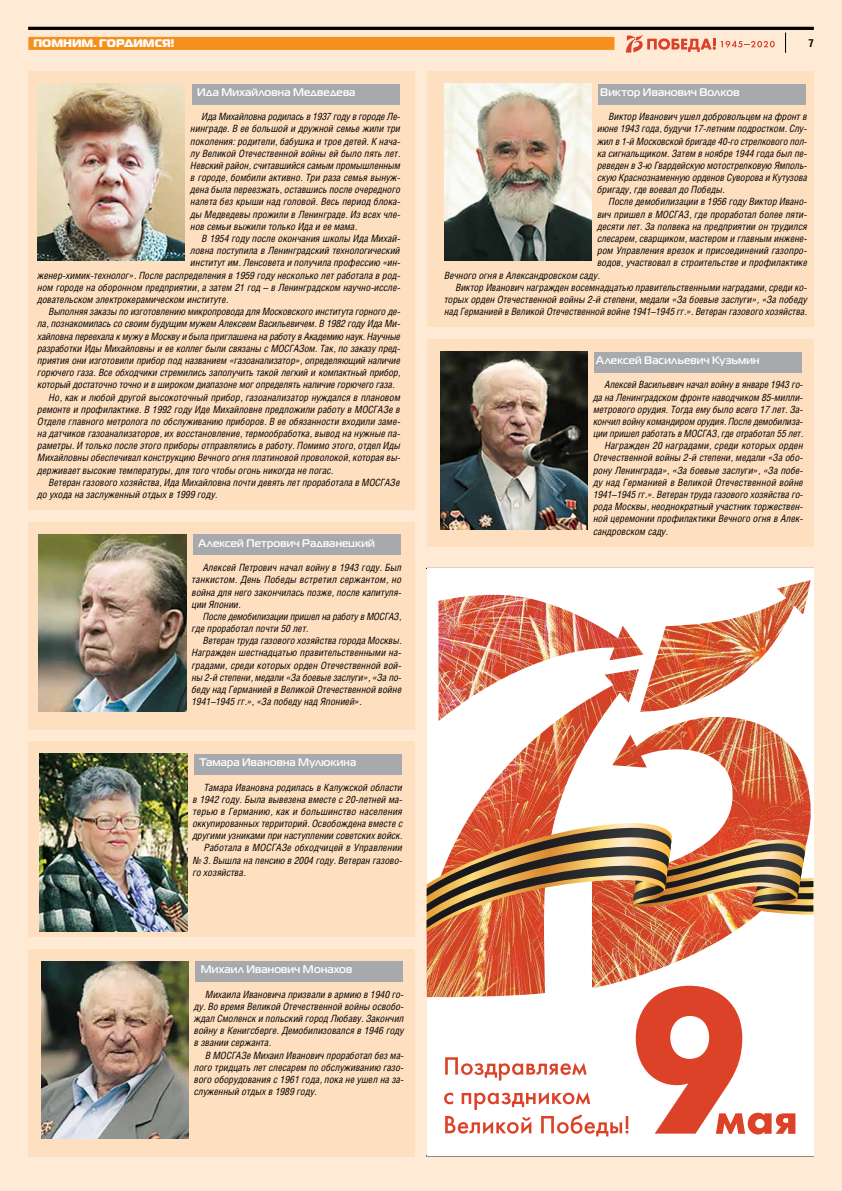
<style>
.page{position:relative;width:842px;height:1191px;background:#ffead5}
.page>*{position:absolute;margin:0;border:0;box-sizing:border-box;transform-origin:0 0}
.t1{font:700 11px "Magistral";letter-spacing:.02em;color:#fff}
.t2{font:900 11px "Magistral";color:#fff}
.t3{font:700 11px "Helios Cond";color:#000}
.t4{font:italic 10px/12.2px "Helios Cond";color:#000;text-align:justify}
</style>
<div class="page">
<div style="left:28px;top:37px;width:586px;height:13px;background:#f78f1e"></div>
<svg style="left:785px;top:33px;width:1px;height:20px"></svg>
<hr style="left:28px;top:27px;width:786px;height:3px;background:#000">
<svg style="left:626px;top:35px;width:149px;height:18px"></svg>
<div style="left:28px;top:71px;width:387px;height:439px;background:#fedfbf"></div>
<div style="left:28px;top:522px;width:387px;height:207px;background:#fedfbf"></div>
<div style="left:28px;top:741px;width:387px;height:195px;background:#fedfbf"></div>
<div style="left:427px;top:71px;width:387px;height:256px;background:#fedfbf"></div>
<div style="left:427px;top:339px;width:387px;height:208px;background:#fedfbf"></div>
<div style="left:28px;top:949px;width:387px;height:207px;background:#fedfbf"></div>
<img style="left:38px;top:84px;width:147px;height:177px">
<div style="left:192px;top:84px;width:207px;height:20px;background:#a7a9ac"></div>
<img style="left:39px;top:534px;width:147px;height:178px">
<div style="left:193px;top:534px;width:208px;height:21px;background:#a7a9ac"></div>
<img style="left:40px;top:754px;width:147px;height:177px">
<div style="left:194px;top:754px;width:208px;height:20px;background:#a7a9ac"></div>
<img style="left:41px;top:961px;width:148px;height:177px">
<div style="left:195px;top:961px;width:208px;height:21px;background:#a7a9ac"></div>
<img style="left:444px;top:84px;width:148px;height:177px">
<div style="left:598px;top:84px;width:208px;height:20px;background:#a7a9ac"></div>
<img style="left:440px;top:352px;width:148px;height:177px">
<div style="left:594px;top:352px;width:208px;height:20px;background:#a7a9ac"></div>
<div style="left:427px;top:568px;width:386px;height:587px;background:#fff"></div>
<img style="left:427px;top:580px;width:387px;height:417px">
<img style="left:427px;top:823px;width:386px;height:109px">
<svg style="left:636px;top:985px;width:159px;height:149px"></svg>
<svg style="left:445px;top:1057px;width:142px;height:23px"></svg>
<svg style="left:444px;top:1092px;width:184px;height:44px"></svg>
<p class="t2" style="left:33px;top:35px;width:142px">ПОМНИМ. ГОРДИМСЯ!</p>
<p class="t3" style="left:808px;top:36px;width:7px">7</p>
<p class="t1" style="left:197px;top:85px;width:160px">Ида Михайловна Медведева</p>
<p class="t4" style="left:191px;top:110px;width:211px;text-indent:11px">Ида Михайловна родилась в 1937 году в городе Ле&shy;нинграде. В ее большой и дружной семье жили три поколения: родители, бабушка и трое детей. К нача&shy;лу Великой Отечественной войны ей было пять лет.<br>Невский район, считавшийся самым промышленным в городе, бомбили активно. Три раза семья вынуж&shy;дена была переезжать, оставшись после очередного налета без крыши над головой. Весь период блока&shy;ды Медведевы прожили в Ленинграде. Из всех чле&shy;нов семьи выжили только Ида и ее мама.</p>
<p class="t4" style="left:202px;top:232px;width:200px">В 1954 году после окончания школы Ида Михай-</p>
<p class="t4" style="left:191px;top:244px;width:211px">ловна поступила в Ленинградский технологический</p>
<p class="t4" style="left:191px;top:256px;width:211px">институт им. Ленсовета и получила профессию «ин-</p>
<p class="t4" style="left:38px;top:269px;width:364px">женер-химик-технолог». После распределения в 1959 году несколько лет работала в род-</p>
<p class="t4" style="left:38px;top:281px;width:364px">ном городе на оборонном предприятии, а затем 21 год – в Ленинградском научно-иссле-</p>
<p class="t4" style="left:38px;top:293px;width:193px">довательском электрокерамическом институте.</p>
<p class="t4" style="left:49px;top:305px;width:353px">Выполняя заказы по изготовлению микропровода для Московского института горного де-</p>
<p class="t4" style="left:38px;top:317px;width:364px">ла, познакомилась со своим будущим мужем Алексеем Васильевичем. В 1982 году Ида Ми-</p>
<p class="t4" style="left:38px;top:330px;width:364px">хайловна переехала к мужу в Москву и была приглашена на работу в Академию наук. Научные</p>
<p class="t4" style="left:38px;top:342px;width:364px">разработки Иды Михайловны и ее коллег были связаны с МОСГАЗом. Так, по заказу пред-</p>
<p class="t4" style="left:38px;top:354px;width:364px">приятия они изготовили прибор под названием «газоанализатор», определяющий наличие</p>
<p class="t4" style="left:38px;top:366px;width:365px">горючего газа. Все обходчики стремились заполучить такой легкий и компактный прибор,</p>
<p class="t4" style="left:38px;top:378px;width:359px">который достаточно точно и в широком диапазоне мог определять наличие горючего газа.</p>
<p class="t4" style="left:49px;top:391px;width:353px">Но, как и любой другой высокоточный прибор, газоанализатор нуждался в плановом</p>
<p class="t4" style="left:38px;top:403px;width:364px">ремонте и профилактике. В 1992 году Иде Михайловне предложили работу в МОСГАЗе в</p>
<p class="t4" style="left:38px;top:415px;width:364px">Отделе главного метролога по обслуживанию приборов. В ее обязанности входили заме-</p>
<p class="t4" style="left:38px;top:427px;width:364px">на датчиков газоанализаторов, их восстановление, термообработка, вывод на нужные па-</p>
<p class="t4" style="left:38px;top:439px;width:364px">раметры. И только после этого приборы отправлялись в работу. Помимо этого, отдел Иды</p>
<p class="t4" style="left:38px;top:451px;width:364px">Михайловны обеспечивал конструкцию Вечного огня платиновой проволокой, которая вы-</p>
<p class="t4" style="left:38px;top:464px;width:297px">держивает высокие температуры, для того чтобы огонь никогда не погас.</p>
<p class="t4" style="left:49px;top:476px;width:353px">Ветеран газового хозяйства, Ида Михайловна почти девять лет проработала в МОСГАЗе</p>
<p class="t4" style="left:38px;top:488px;width:182px">до ухода на заслуженный отдых в 1999 году.</p>
<p class="t1" style="left:198px;top:536px;width:178px">Алексей Петрович Радванецкий</p>
<p class="t4" style="left:192px;top:561px;width:211px;text-indent:11px">Алексей Петрович начал войну в 1943 году. Был танкистом. День Победы встретил сержантом, но война для него закончилась позже, после капитуля&shy;ции Японии.</p>
<p class="t4" style="left:192px;top:610px;width:211px;text-indent:11px">После демобилизации пришел на работу в МОСГАЗ, где проработал почти 50 лет.</p>
<p class="t4" style="left:192px;top:634px;width:211px;text-indent:11px">Ветеран труда газового хозяйства города Москвы.<br>Награжден шестнадцатью правительственными на&shy;градами, среди которых орден Отечественной вой&shy;ны 2-й степени, медали «За боевые заслуги», «За по&shy;беду над Германией в Великой Отечественной войне 1941–1945 гг.», «За победу над Японией».</p>
<p class="t1" style="left:199px;top:755px;width:158px">Тамара Ивановна Мулюкина</p>
<p class="t4" style="left:204px;top:780px;width:200px">Тамара Ивановна родилась в Калужской области</p>
<p class="t4" style="left:193px;top:793px;width:211px">в 1942 году. Была вывезена вместе с 20-летней ма-</p>
<p class="t4" style="left:193px;top:805px;width:211px">терью в Германию, как и большинство населения</p>
<p class="t4" style="left:193px;top:817px;width:211px">оккупированных территорий. Освобождена вместе с</p>
<p class="t4" style="left:193px;top:829px;width:211px">другими узниками при наступлении советских войск.</p>
<p class="t4" style="left:204px;top:841px;width:200px">Работала в МОСГАЗе обходчицей в Управлении</p>
<p class="t4" style="left:193px;top:853px;width:211px">№ 3. Вышла на пенсию в 2004 году. Ветеран газово-</p>
<p class="t4" style="left:193px;top:866px;width:55px">го хозяйства.</p>
<p class="t1" style="left:201px;top:962px;width:153px">Михаил Иванович Монахов</p>
<p class="t4" style="left:194px;top:987px;width:211px;text-indent:11px">Михаила Ивановича призвали в армию в 1940 го&shy;ду. Во время Великой Отечественной войны освобо&shy;ждал Смоленск и польский город Любаву. Закончил войну в Кенигсберге. Демобилизовался в 1946 году в звании сержанта.</p>
<p class="t4" style="left:194px;top:1048px;width:211px;text-indent:11px">В МОСГАЗе Михаил Иванович проработал без ма&shy;лого тридцать лет слесарем по обслуживанию газо&shy;вого оборудования с 1961 года, пока не ушел на за&shy;служенный отдых в 1989 году.</p>
<p class="t1" style="left:600px;top:85px;width:141px">Виктор Иванович Волков</p>
<p class="t4" style="left:597px;top:110px;width:211px;text-indent:11px">Виктор Иванович ушел добровольцем на фронт в июне 1943 года, будучи 17-летним подростком. Слу&shy;жил в 1-й Московской бригаде 40-го стрелкового пол&shy;ка сигнальщиком. Затем в ноябре 1944 года был пе&shy;реведен в 3-ю Гвардейскую мотострелковую Ямполь&shy;скую Краснознаменную орденов Суворова и Кутузова бригаду, где воевал до Победы.</p>
<p class="t4" style="left:609px;top:196px;width:200px">После демобилизации в 1956 году Виктор Ивано-</p>
<p class="t4" style="left:597px;top:208px;width:211px">вич пришел в МОСГАЗ, где проработал более пяти-</p>
<p class="t4" style="left:597px;top:220px;width:211px">десяти лет. За полвека на предприятии он трудился</p>
<p class="t4" style="left:597px;top:232px;width:211px">слесарем, сварщиком, мастером и главным инжене-</p>
<p class="t4" style="left:597px;top:244px;width:211px">ром Управления врезок и присоединений газопро-</p>
<p class="t4" style="left:597px;top:256px;width:211px">водов, участвовал в строительстве и профилактике</p>
<p class="t4" style="left:444px;top:269px;width:157px">Вечного огня в Александровском саду.</p>
<p class="t4" style="left:456px;top:281px;width:353px">Виктор Иванович награжден восемнадцатью правительственными наградами, среди ко-</p>
<p class="t4" style="left:444px;top:293px;width:364px">торых орден Отечественной войны 2-й степени, медали «За боевые заслуги», «За победу</p>
<p class="t4" style="left:444px;top:305px;width:364px">над Германией в Великой Отечественной войне 1941–1945 гг.». Ветеран газового хозяйства.</p>
<p class="t1" style="left:596px;top:353px;width:165px">Алексей Васильевич Кузьмин</p>
<p class="t4" style="left:605px;top:378px;width:200px">Алексей Васильевич начал войну в январе 1943 го-</p>
<p class="t4" style="left:593px;top:391px;width:211px">да на Ленинградском фронте наводчиком 85-милли-</p>
<p class="t4" style="left:593px;top:403px;width:211px">метрового орудия. Тогда ему было всего 17 лет. За-</p>
<p class="t4" style="left:593px;top:415px;width:211px">кончил войну командиром орудия. После демобилиза-</p>
<p class="t4" style="left:593px;top:427px;width:211px">ции пришел работать в МОСГАЗ, где отработал 55 лет.</p>
<p class="t4" style="left:605px;top:439px;width:200px">Награжден 20 наградами, среди которых орден</p>
<p class="t4" style="left:593px;top:451px;width:211px">Отечественной войны 2-й степени, медали «За обо-</p>
<p class="t4" style="left:593px;top:464px;width:211px">рону Ленинграда», «За боевые заслуги», «За побе-</p>
<p class="t4" style="left:593px;top:476px;width:211px">ду над Германией в Великой Отечественной войне</p>
<p class="t4" style="left:593px;top:488px;width:211px">1941–1945 гг.». Ветеран труда газового хозяйства го-</p>
<p class="t4" style="left:593px;top:500px;width:211px">рода Москвы, неоднократный участник торжествен-</p>
<p class="t4" style="left:593px;top:512px;width:211px">ной церемонии профилактики Вечного огня в Алек-</p>
<p class="t4" style="left:593px;top:525px;width:76px">сандровском саду.</p>
</div>
